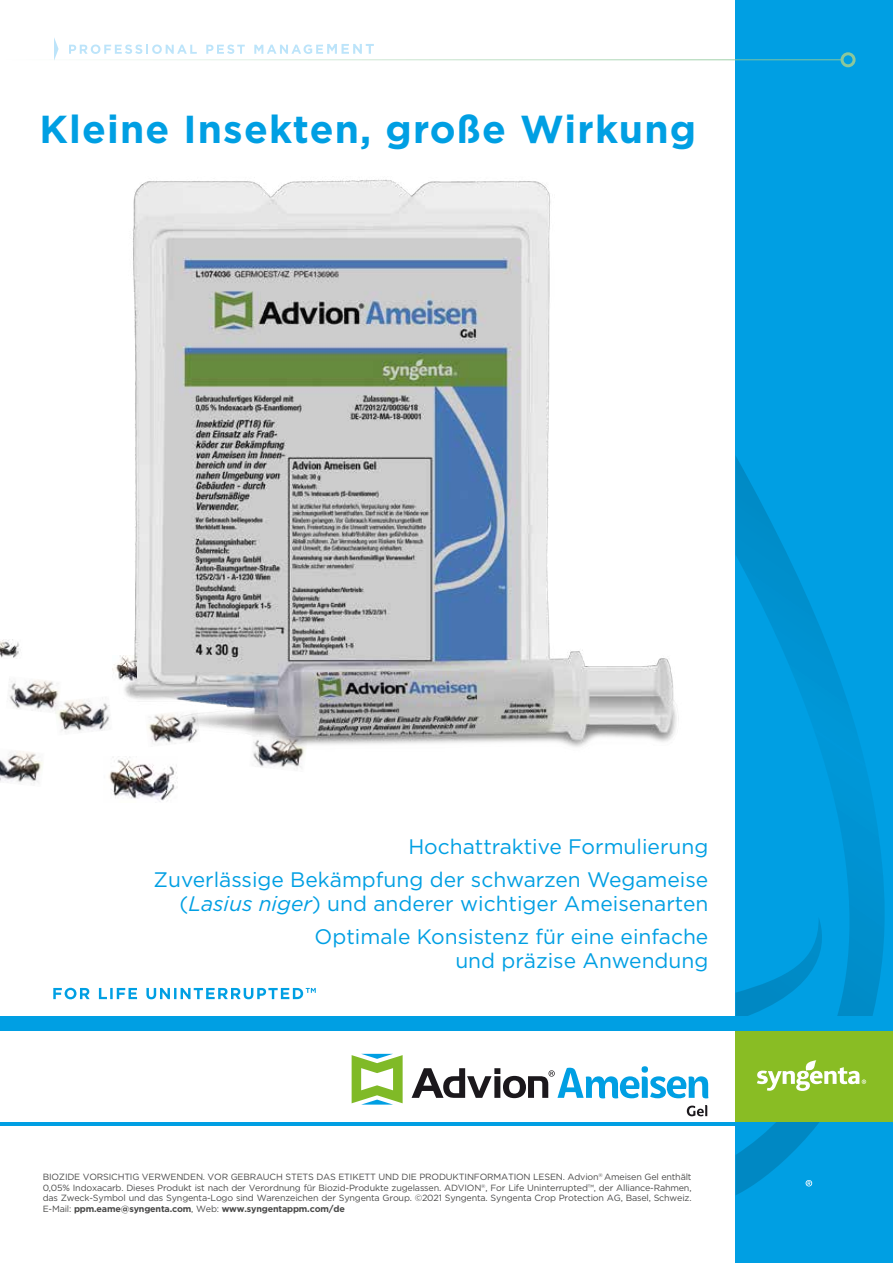
<style>
.page{position:relative;width:893px;height:1263px;background:#fff}
.page>*{position:absolute;margin:0;border:0;box-sizing:border-box;transform-origin:0 0}
.t1{font:700 39px "Gotham";letter-spacing:.03em;color:#009fe3}
.t2{font:21px/33px "Gotham";color:#009fe3;text-align:right}
.t3{font:9px/10.5px "Gotham";letter-spacing:-.02em;color:#4a4a49;text-align:justify}
.s1{font-style:italic}
.s2{font-weight:700}
</style>
<div class="page">
<div style="left:736px;top:0;width:157px;height:1263px;background:#009fe3"></div>
<svg style="left:736px;top:457px;width:149px;height:738px"></svg>
<div style="left:736px;top:1031px;width:157px;height:91px;background:#89bd24"></div>
<div style="left:0;top:1016px;width:893px;height:15px;background:#009fe3"></div>
<svg style="left:806px;top:1180px;width:6px;height:6px"></svg>
<svg style="left:757px;top:1060px;width:109px;height:31px"></svg>
<hr style="left:0;top:1122px;width:736px;height:3px;background:#009fe3">
<svg style="left:69px;top:45px;width:128px;height:9px"></svg>
<svg style="left:206px;top:45px;width:39px;height:9px"></svg>
<svg style="left:254px;top:44px;width:120px;height:10px"></svg>
<svg style="left:54px;top:38px;width:5px;height:22px"></svg>
<svg style="left:54px;top:988px;width:262px;height:11px"></svg>
<svg style="left:352px;top:1054px;width:51px;height:50px"></svg>
<svg style="left:412px;top:1066px;width:296px;height:32px"></svg>
<svg style="left:687px;top:1105px;width:20px;height:11px"></svg>
<img style="left:112px;top:179px;width:567px;height:568px">
<img style="left:109px;top:757px;width:68px;height:45px">
<img style="left:113px;top:656px;width:23px;height:27px">
<img style="left:0;top:639px;width:19px;height:19px">
<img style="left:57px;top:696px;width:56px;height:40px">
<img style="left:249px;top:732px;width:59px;height:37px">
<img style="left:0;top:751px;width:43px;height:33px">
<img style="left:9px;top:679px;width:52px;height:35px">
<img style="left:145px;top:709px;width:56px;height:38px">
<hr style="left:0;top:60px;width:842px;height:1px;background:#8ec89a">
<div style="left:840px;top:52px;width:15px;height:15px;border:3px solid #8ec89a;border-radius:50%"></div>
<h1 class="t1" style="left:39px;top:106px;width:658px">Kleine Insekten, große Wirkung</h1>
<h2 class="t2" style="left:154px;top:830px;width:556px">Hochattraktive Formulierung<br>Zuverlässige Bekämpfung der schwarzen Wegameise</h2>
<h2 class="t2" style="left:179px;top:887px;width:530px">(<span class="s1">Lasius niger</span>) und anderer wichtiger Ameisenarten<br>Optimale Konsistenz für eine einfache</h2>
<h2 class="t2" style="left:455px;top:944px;width:255px">und präzise Anwendung</h2>
<p class="t3" style="left:43px;top:1172px;width:650px">BIOZIDE VORSICHTIG VERWENDEN. VOR GEBRAUCH STETS DAS ETIKETT UND DIE PRODUKTINFORMATION LESEN. Advion<sup>®</sup> Ameisen Gel enthält 0,05% Indoxacarb. Dieses Produkt ist nach der Verordnung für Biozid-Produkte zugelassen. ADVION<sup>®</sup>, For Life Uninterrupted™, der Alliance-Rahmen, das Zweck-Symbol und das Syngenta-Logo sind Warenzeichen der Syngenta Group. ©2021 Syngenta. Syngenta Crop Protection AG, Basel, Schweiz.<br>E-Mail: <span class="s2">ppm.eame@syngenta.com</span>, Web: <span class="s2">www.syngentappm.com/de</span></p>
</div>
